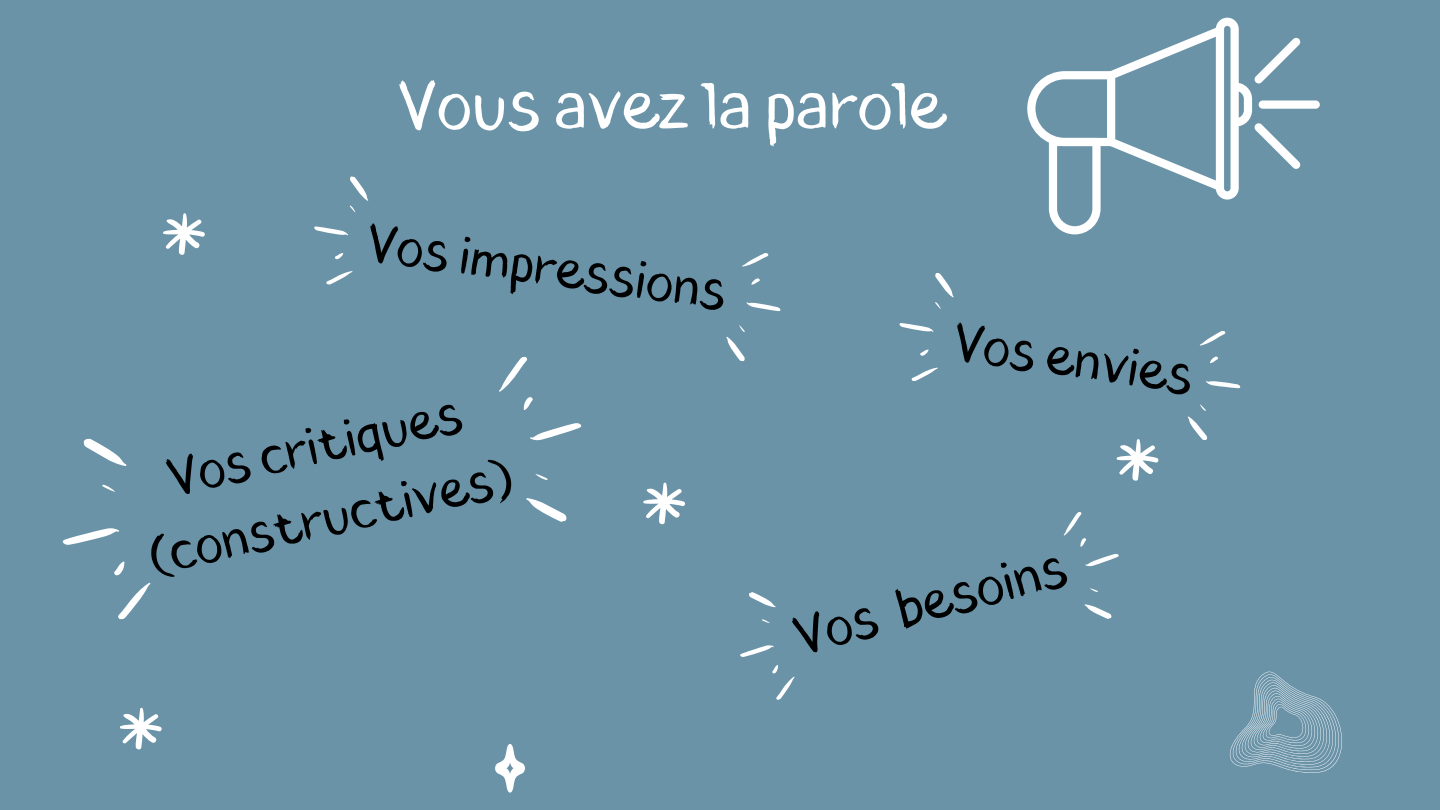
<style>
.page{position:relative;width:1440px;height:810px;background:#6a93a8}
.page>*{position:absolute;margin:0;border:0;box-sizing:border-box;transform-origin:0 0}
.t1{font:67px "Blushes";color:#fff}
.t2{font:52.8px "Blushes";color:#000}
.t3{font:52px/72.7px "Blushes";color:#000;text-align:center}
</style>
<div class="page">
<div style="left:1259px;top:100px;width:61px;height:9px;background:#fff;border-radius:4px"></div>
<svg style="left:1027px;top:18px;width:274px;height:216px"></svg>
<svg style="left:163px;top:213px;width:42px;height:42px"></svg>
<svg style="left:495px;top:744px;width:30px;height:49px"></svg>
<svg style="left:120px;top:707px;width:42px;height:43px"></svg>
<svg style="left:1116px;top:439px;width:43px;height:42px"></svg>
<svg style="left:643px;top:482px;width:42px;height:43px"></svg>
<svg style="left:314px;top:226px;width:34px;height:10px"></svg>
<svg style="left:326px;top:271px;width:27px;height:14px"></svg>
<svg style="left:335px;top:253px;width:9px;height:7px"></svg>
<svg style="left:350px;top:176px;width:19px;height:36px"></svg>
<svg style="left:746px;top:302px;width:35px;height:10px"></svg>
<svg style="left:742px;top:253px;width:27px;height:14px"></svg>
<svg style="left:751px;top:278px;width:9px;height:7px"></svg>
<svg style="left:726px;top:325px;width:19px;height:36px"></svg>
<svg style="left:1206px;top:381px;width:35px;height:8px"></svg>
<svg style="left:1200px;top:331px;width:26px;height:15px"></svg>
<svg style="left:1210px;top:356px;width:8px;height:8px"></svg>
<svg style="left:1187px;top:404px;width:20px;height:36px"></svg>
<svg style="left:899px;top:323px;width:35px;height:9px"></svg>
<svg style="left:911px;top:367px;width:27px;height:14px"></svg>
<svg style="left:920px;top:349px;width:9px;height:7px"></svg>
<svg style="left:935px;top:273px;width:19px;height:36px"></svg>
<svg style="left:740px;top:645px;width:34px;height:12px"></svg>
<svg style="left:772px;top:665px;width:23px;height:35px"></svg>
<svg style="left:749px;top:592px;width:27px;height:31px"></svg>
<svg style="left:1063px;top:512px;width:56px;height:55px"></svg>
<svg style="left:1084px;top:588px;width:28px;height:31px"></svg>
<svg style="left:526px;top:498px;width:41px;height:24px"></svg>
<svg style="left:530px;top:423px;width:52px;height:18px"></svg>
<svg style="left:499px;top:356px;width:34px;height:54px"></svg>
<svg style="left:535px;top:474px;width:13px;height:6px"></svg>
<svg style="left:83px;top:438px;width:44px;height:28px"></svg>
<svg style="left:62px;top:528px;width:57px;height:17px"></svg>
<svg style="left:118px;top:582px;width:33px;height:38px"></svg>
<svg style="left:114px;top:561px;width:11px;height:15px"></svg>
<svg style="left:102px;top:484px;width:13px;height:8px"></svg>
<svg style="left:1229px;top:671px;width:113px;height:102px"></svg>
<p class="t1" style="left:398px;top:59px;width:549px">Vous avez la parole</p>
<p class="t3" style="left:372px;top:206px;width:364px;rotate:8deg">Vos impressions</p>
<p class="t3" style="left:124px;top:453px;width:375px;rotate:-13deg">Vos critiques (constructives)</p>
<p class="t3" style="left:959px;top:307px;width:243px;rotate:8deg">Vos envies</p>
<p class="t2" style="left:786px;top:602px;width:281px;rotate:-15deg">Vos besoins</p>
</div>
